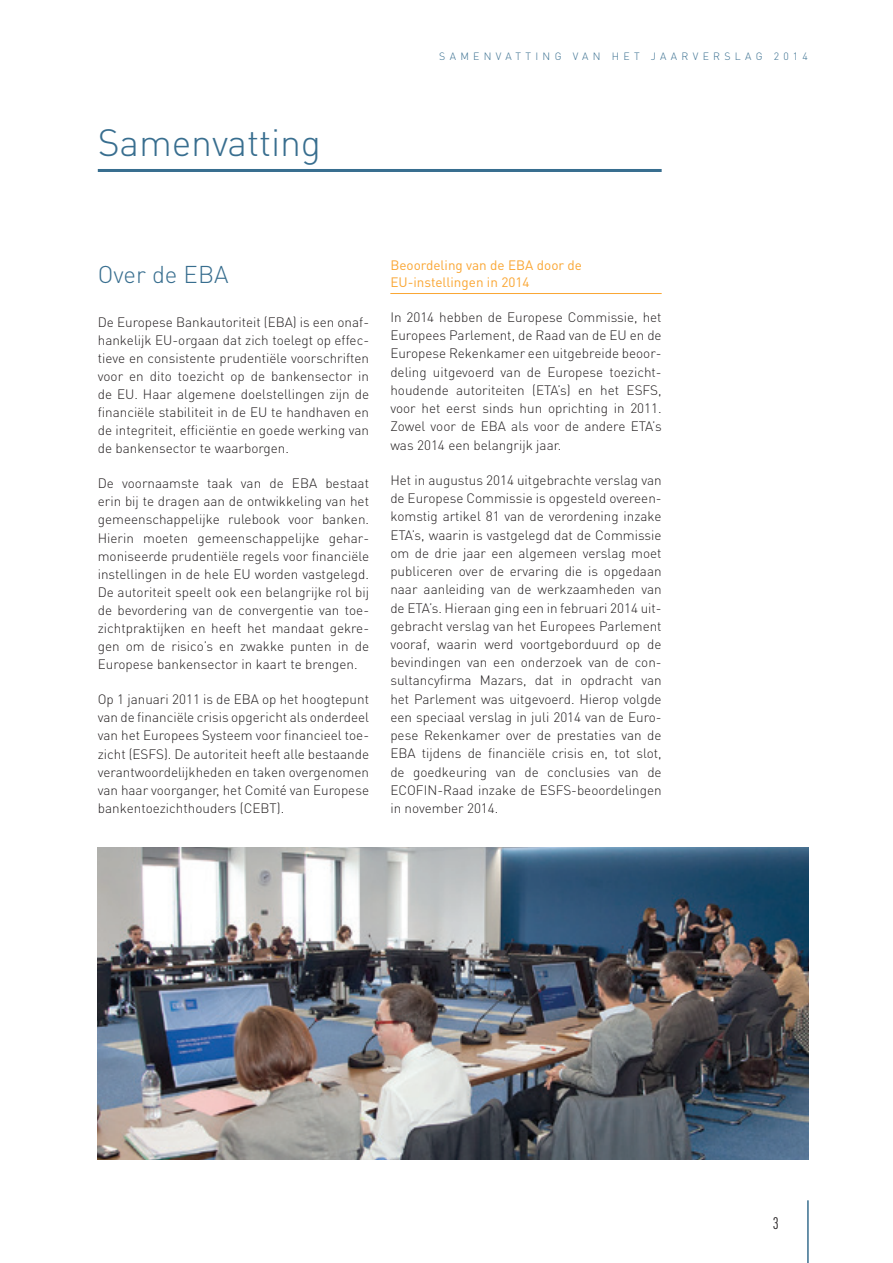
<style>
.page{position:relative;width:893px;height:1263px;background:#fff}
.page>*{position:absolute;margin:0;border:0;box-sizing:border-box;transform-origin:0 0}
.title1{font:300 37.5px "DIN Pro";letter-spacing:-.005em;color:#386e8f}
.title2{font:300 24px "DIN Pro";color:#386e8f}
.t1{font:condensed 16.5px "DIN Pro";color:#231f20}
.body{font:300 13.5px/18.3px "DIN Pro";color:#231f20;text-align:justify}
.title4{font:13.5px/16.5px "DIN Pro";color:#faa633}
.t2{font:300 10.5px "DIN Pro";letter-spacing:.405em;color:#386e8f}
</style>
<div class="page">
<hr style="left:807px;top:1200px;width:2px;height:63px;background:#386e8f">
<hr style="left:98px;top:169px;width:564px;height:3px;background:#386e8f">
<hr style="left:390px;top:293px;width:272px;height:1px;background:#faa633">
<img style="left:98px;top:847px;width:711px;height:313px">
<p class="title1" style="left:98px;top:117px;width:225px">Samenvatting</p>
<p class="t2" style="left:439px;top:49px;width:45px">Samenvatt</p>
<p class="t2" style="left:535px;top:49px;width:17px">i ng</p>
<p class="t2" style="left:573px;top:49px;width:10px">van</p>
<p class="t2" style="left:612px;top:49px;width:10px">het</p>
<p class="t2" style="left:651px;top:49px;width:12px">jaarverslag</p>
<p class="t2" style="left:774px;top:49px;width:36px">2014</p>
<p class="title2" style="left:98px;top:258px;width:132px">Over de EBA</p>
<p class="body" style="left:98px;top:312px;width:273px">De Europese Bankautoriteit (EBA) is een onaf‑ hankelijk EU‑orgaan dat zich toelegt op effec‑ tieve en consistente prudentiële voorschriften voor en dito toezicht op de bankensector in de EU. Haar algemene doelstellingen zijn de financiële stabiliteit in de EU te handhaven en de integriteit, efficiëntie en goede werking van de bankensector te waarborgen.</p>
<p class="body" style="left:98px;top:474px;width:273px">De voornaamste taak van de EBA bestaat erin bij te dragen aan de ontwikkeling van het gemeenschappelijke rulebook voor banken.<br>Hierin moeten gemeenschappelijke gehar‑ moniseerde prudentiële regels voor financiële instellingen in de hele EU worden vastgelegd.<br>De autoriteit speelt ook een belangrijke rol bij de bevordering van de convergentie van toe‑ zichtpraktijken en heeft het mandaat gekre‑ gen om de risico’s en zwakke punten in de Europese bankensector in kaart te brengen.</p>
<p class="body" style="left:98px;top:690px;width:273px">Op 1 januari 2011 is de EBA op het hoogtepunt van de financiële crisis opgericht als onderdeel van het Europees Systeem voor financieel toe‑ zicht (ESFS). De autoriteit heeft alle bestaande verantwoordelijkheden en taken overgenomen van haar voorganger, het Comité van Europese bankentoezichthouders (CEBT).</p>
<p class="title4" style="left:390px;top:257px;width:193px">Beoordeling van de EBA door de<br>EU‑instellingen in 2014</p>
<p class="body" style="left:390px;top:307px;width:273px">I n 2014 hebben de Europese Commissie, het Europees Parlement, de Raad van de EU en de Europese Rekenkamer een uitgebreide beoor‑ deling uitgevoerd van de Europese toezicht‑ houdende autoriteiten (ETA’s) en het ESFS, voor het eerst sinds hun oprichting in 2011.<br>Zowel voor de EBA als voor de andere ETA’s was 2014 een belangrijk jaar.</p>
<p class="body" style="left:390px;top:470px;width:273px">Het in augustus 2014 uitgebrachte verslag van de Europese Commissie is opgesteld overeen‑ komstig artikel 81 van de verordening inzake ETA’s, waarin is vastgelegd dat de Commissie om de drie jaar een algemeen verslag moet publiceren over de ervaring die is opgedaan naar aanleiding van de werkzaamheden van de ETA’s. Hieraan ging een in februari 2014 uit‑ gebracht verslag van het Europees Parlement vooraf, waarin werd voortgeborduurd op de bevindingen van een onderzoek van de con‑ sultancyfirma Mazars, dat in opdracht van het Parlement was uitgevoerd. Hierop volgde een speciaal verslag in juli 2014 van de Euro‑ pese Rekenkamer over de prestaties van de EBA tijdens de financiële crisis en, tot slot, de goedkeuring van de conclusies van de ECOFI N‑Raad inzake de ESFS‑beoordelingen in november 2014.</p>
<p class="t1" style="left:773px;top:1213px;width:7px">3</p>
</div>
